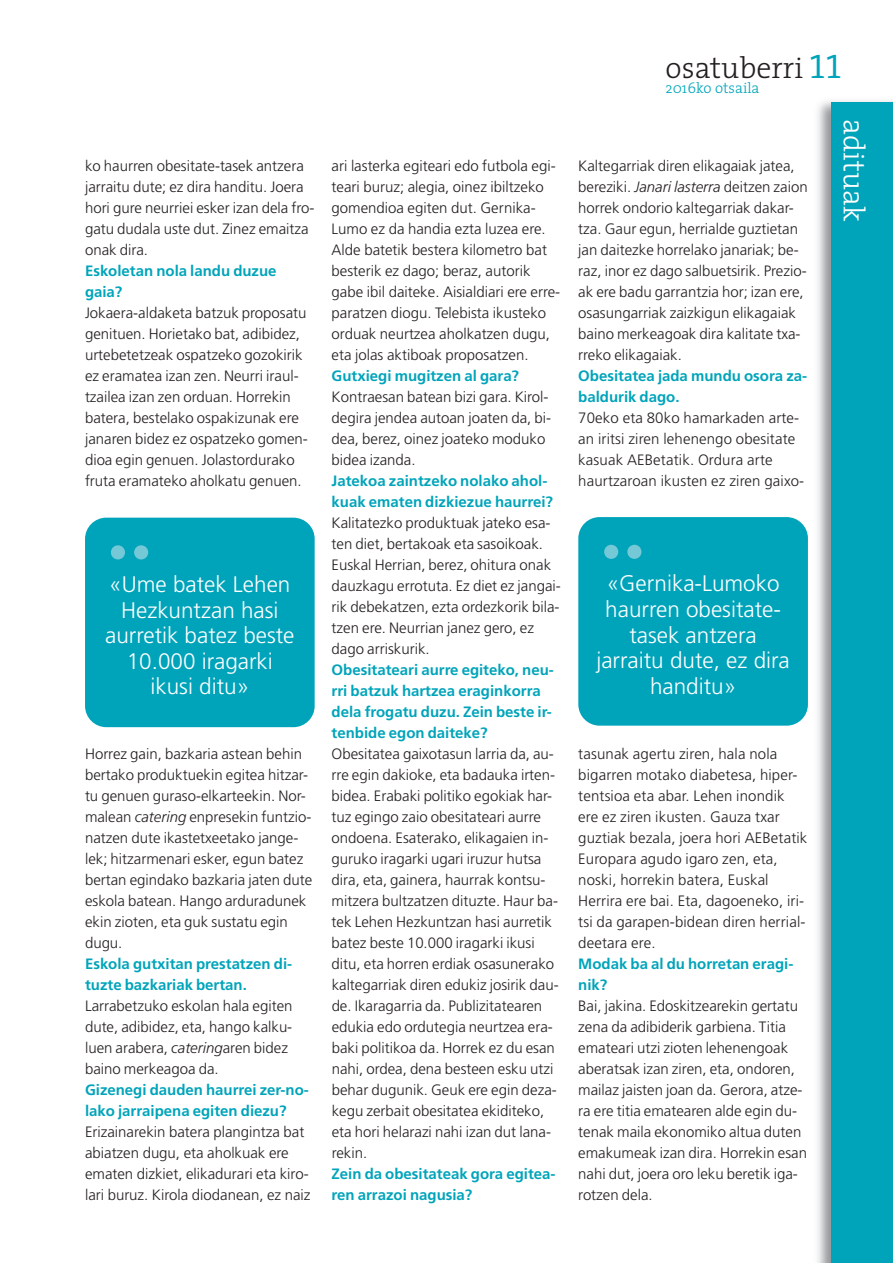
<style>
.page{position:relative;width:893px;height:1263px;background:#fff}
.page>*{position:absolute;margin:0;border:0;box-sizing:border-box;transform-origin:0 0}
.t1{font:300 30px "The Serif";color:#231f20}
.t2{font:300 30px "The Serif";color:#fff}
.t3{font:300 22.5px/25.5px "Frutiger";color:#fff;text-align:center}
.t4{font:300 15px/21px "Frutiger";color:#231f20}
.t5{font:700 15px/21px "Frutiger";color:#00a4ba}
.t6{font:300 15px "The Serif";color:#00a4ba}
.s1{font-size:45px;color:#00a4ba}
.s2{font-style:italic}
</style>
<div class="page">
<img style="left:817px;top:101px;width:76px;height:1162px">
<div style="left:831px;top:102px;width:62px;height:1161px;background:#00a4ba"></div>
<div style="left:85px;top:518px;width:230px;height:209px;background:#00a4ba;border-radius:21px"></div>
<svg style="left:111px;top:545px;width:37px;height:14px"></svg>
<div style="left:578px;top:517px;width:230px;height:209px;background:#00a4ba;border-radius:21px"></div>
<svg style="left:604px;top:545px;width:37px;height:14px"></svg>
<h1 class="t1" style="left:665px;top:58px;width:178px">osatuberri <span class="s1">11</span></h1>
<p class="t6" style="left:665px;top:83px;width:96px">2016ko otsaila</p>
<p class="t4" style="left:332px;top:156px;width:230px">ari lasterka egiteari edo futbola egi&shy;teari buruz; alegia, oinez ibiltzeko gomendioa egiten dut. Gernika-Lumo ez da handia ezta luzea ere.<br>Alde batetik bestera kilometro bat besterik ez dago; beraz, autorik gabe ibil daiteke. Aisialdiari ere erre&shy;paratzen diogu. Telebista ikusteko orduak neurtzea aholkatzen dugu, eta jolas aktiboak proposatzen.</p>
<p class="t5" style="left:332px;top:366px;width:189px">Gutxiegi mugitzen al gara?</p>
<p class="t4" style="left:332px;top:387px;width:221px">Kontraesan batean bizi gara. Kirol&shy;degira jendea autoan joaten da, bi&shy;dea, berez, oinez joateko moduko bidea izanda.</p>
<p class="t5" style="left:332px;top:471px;width:223px">Jatekoa zaintzeko nolako ahol&shy;kuak ematen dizkiezue haurrei?</p>
<p class="t4" style="left:332px;top:513px;width:231px">Kalitatezko produktuak jateko esa&shy;ten diet, bertakoak eta sasoikoak.<br>Euskal Herrian, berez, ohitura onak dauzkagu errotuta. Ez diet ez jangai&shy;rik debekatzen, ezta ordezkorik bila&shy;tzen ere. Neurrian janez gero, ez dago arriskurik.</p>
<p class="t5" style="left:332px;top:660px;width:224px">Obesitateari aurre egiteko, neu&shy;rri batzuk hartzea eraginkorra dela frogatu duzu. Zein beste ir&shy;tenbide egon daiteke?</p>
<p class="t4" style="left:332px;top:744px;width:229px">Obesitatea gaixotasun larria da, au&shy;rre egin dakioke, eta badauka irten&shy;bidea. Erabaki politiko egokiak har&shy;tuz egingo zaio obesitateari aurre ondoena. Esaterako, elikagaien in&shy;guruko iragarki ugari iruzur hutsa dira, eta, gainera, haurrak kontsu&shy;mitzera bultzatzen dituzte. Haur ba&shy;tek Lehen Hezkuntzan hasi aurretik batez beste 10.000 iragarki ikusi ditu, eta horren erdiak osasunerako kaltegarriak diren edukiz josirik dau&shy;de. Ikaragarria da. Publizitatearen edukia edo ordutegia neurtzea era&shy;baki politikoa da. Horrek ez du esan nahi, ordea, dena besteen esku utzi behar dugunik. Geuk ere egin deza&shy;kegu zerbait obesitatea ekiditeko, eta hori helarazi nahi izan dut lana&shy;rekin.</p>
<p class="t5" style="left:332px;top:1164px;width:225px">Zein da obesitateak gora egitea&shy;ren arrazoi nagusia?</p>
<p class="t4" style="left:85px;top:156px;width:231px">ko haurren obesitate-tasek antzera jarraitu dute; ez dira handitu. Joera hori gure neurriei esker izan dela fro&shy;gatu dudala uste dut. Zinez emaitza onak dira.</p>
<p class="t5" style="left:85px;top:261px;width:193px">Eskoletan nola landu duzue gaia?</p>
<p class="t4" style="left:85px;top:303px;width:224px">Jokaera-aldaketa batzuk proposatu genituen. Horietako bat, adibidez, urtebetetzeak ospatzeko gozokirik ez eramatea izan zen. Neurri iraul&shy;tzailea izan zen orduan. Horrekin batera, bestelako ospakizunak ere janaren bidez ez ospatzeko gomen&shy;dioa egin genuen. Jolastordurako fruta eramateko aholkatu genuen.</p>
<p class="t4" style="left:578px;top:156px;width:231px">Kaltegarriak diren elikagaiak jatea, bereziki. <span class="s2">Janari lasterra</span> deitzen zaion horrek ondorio kaltegarriak dakar&shy;tza. Gaur egun, herrialde guztietan jan daitezke horrelako janariak; be&shy;raz, inor ez dago salbuetsirik. Prezio&shy;ak ere badu garrantzia hor; izan ere, osasungarriak zaizkigun elikagaiak baino merkeagoak dira kalitate txa&shy;rreko elikagaiak.</p>
<p class="t5" style="left:578px;top:366px;width:230px">Obesitatea jada mundu osora za&shy;baldurik dago.</p>
<p class="t4" style="left:578px;top:408px;width:227px">70eko eta 80ko hamarkaden arte&shy;an iritsi ziren lehenengo obesitate kasuak AEBetatik. Ordura arte haurtzaroan ikusten ez ziren gaixo-</p>
<h2 class="t3" style="left:105px;top:573px;width:191px">«Ume batek Lehen<br>Hezkuntzan hasi aurretik batez beste<br>10.000 iragarki ikusi ditu»</h2>
<h2 class="t3" style="left:596px;top:573px;width:195px">«Gernika-Lumoko haurren obesitate&shy;tasek antzera jarraitu dute, ez dira handitu»</h2>
<p class="t4" style="left:578px;top:744px;width:231px">tasunak agertu ziren, hala nola bigarren motako diabetesa, hiper&shy;tentsioa eta abar. Lehen inondik ere ez ziren ikusten. Gauza txar guztiak bezala, joera hori AEBetatik<br>Europara agudo igaro zen, eta, noski, horrekin batera, Euskal<br>Herrira ere bai. Eta, dagoeneko, iri&shy;tsi da garapen-bidean diren herrial&shy;deetara ere.</p>
<p class="t5" style="left:578px;top:954px;width:217px">Modak ba al du horretan eragi&shy;nik?</p>
<p class="t4" style="left:578px;top:996px;width:230px">Bai, jakina. Edoskitzearekin gertatu zena da adibiderik garbiena. Titia emateari utzi zioten lehenengoak aberatsak izan ziren, eta, ondoren, mailaz jaisten joan da. Gerora, atze&shy;ra ere titia ematearen alde egin du&shy;tenak maila ekonomiko altua duten emakumeak izan dira. Horrekin esan nahi dut, joera oro leku beretik iga&shy;rotzen dela.</p>
<p class="t4" style="left:85px;top:744px;width:229px">Horrez gain, bazkaria astean behin bertako produktuekin egitea hitzar&shy;tu genuen guraso-elkarteekin. Nor&shy;malean <span class="s2">catering</span> enpresekin funtzio&shy;natzen dute ikastetxeetako jange&shy;lek; hitzarmenari esker, egun batez bertan egindako bazkaria jaten dute eskola batean. Hango arduradunek ekin zioten, eta guk sustatu egin dugu.</p>
<p class="t5" style="left:85px;top:954px;width:209px">Eskola gutxitan prestatzen di&shy;tuzte bazkariak bertan.</p>
<p class="t4" style="left:85px;top:996px;width:209px">Larrabetzuko eskolan hala egiten dute, adibidez, eta, hango kalku&shy;luen arabera, <span class="s2">catering</span>aren bidez baino merkeagoa da.</p>
<p class="t5" style="left:85px;top:1080px;width:225px">Gizenegi dauden haurrei zer-no&shy;lako jarraipena egiten diezu?</p>
<p class="t4" style="left:85px;top:1122px;width:227px">Erizainarekin batera plangintza bat abiatzen dugu, eta aholkuak ere ematen dizkiet, elikadurari eta kiro&shy;lari buruz. Kirola diodanean, ez naiz</p>
<h1 class="t2" style="left:864px;top:119px;width:104px;rotate:90deg">adituak</h1>
</div>
